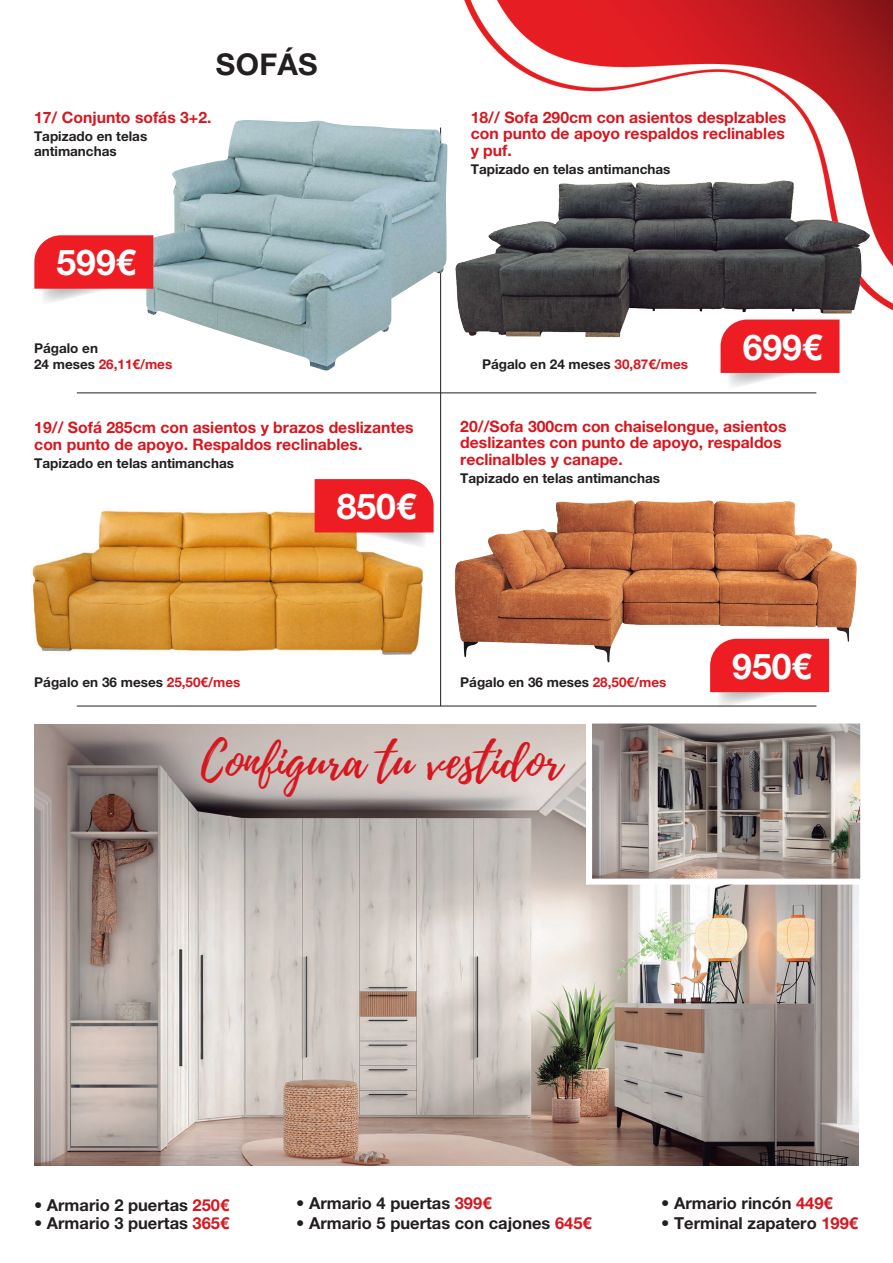
<style>
.page{position:relative;width:893px;height:1263px;background:#fff}
.page>*{position:absolute;margin:0;border:0;box-sizing:border-box;transform-origin:0 0}
.t1{font:48.6px "Playlist Script";color:#d7171f}
.t2{font:700 35.55px "Helvetica Neue LT Pro";color:#fff}
.t3{font:700 30px "Helvetica Neue LT Pro";letter-spacing:.01em;color:#231f20}
.t4{font:700 16.5px "Helvetica Neue LT Pro";color:#231f20}
.titulo_rojo{font:700 15.75px/16.5px "Helvetica Neue LT Pro";color:#d7171f}
.t5{font:700 13.5px "Helvetica Neue LT Pro";color:#231f20}
.t6{font:700 13.5px "Helvetica Neue LT Pro";color:#d7171f}
.s1{color:#231f20}
.s2{color:#d7171f}
</style>
<div class="page">
<img style="left:464px;top:0;width:429px;height:311px">
<img style="left:34px;top:724px;width:825px;height:441px">
<img style="left:32px;top:508px;width:393px;height:147px">
<img style="left:454px;top:500px;width:403px;height:167px">
<hr style="left:440px;top:128px;width:1px;height:578px;background:#231f20">
<hr style="left:77px;top:393px;width:739px;height:1px;background:#231f20">
<hr style="left:77px;top:706px;width:739px;height:1px;background:#231f20">
<svg style="left:315px;top:479px;width:119px;height:70px;background:#ec4b47"></svg>
<svg style="left:710px;top:639px;width:119px;height:68px"></svg>
<img style="left:172px;top:120px;width:276px;height:198px">
<img style="left:147px;top:194px;width:246px;height:177px">
<svg style="left:721px;top:338px;width:118px;height:48px"></svg>
<svg style="left:34px;top:235px;width:119px;height:71px"></svg>
<img style="left:455px;top:177px;width:419px;height:161px">
<img style="left:593px;top:724px;width:266px;height:154px">
<div style="left:586px;top:717px;width:280px;height:168px;border:6px solid #fff"></div>
<p class="t3" style="left:216px;top:46px;width:103px">SOFÁS</p>
<p class="titulo_rojo" style="left:34px;top:109px;width:179px">17/ Conjunto sofás 3+2.</p>
<p class="t5" style="left:34px;top:128px;width:115px">Tapizado en telas</p>
<p class="t5" style="left:34px;top:143px;width:84px">antimanchas</p>
<p class="t2" style="left:56px;top:241px;width:81px">599€</p>
<p class="t5" style="left:34px;top:339px;width:65px">Págalo en</p>
<p class="t6" style="left:34px;top:356px;width:140px"><span class="s1">24 meses</span> 26,11€/mes</p>
<p class="titulo_rojo" style="left:34px;top:419px;width:381px">19// Sofá 285cm con asientos y brazos deslizantes con punto de apoyo. Respaldos reclinables.</p>
<p class="t5" style="left:34px;top:454px;width:201px">Tapizado en telas antimanchas</p>
<p class="t2" style="left:337px;top:484px;width:81px">850€</p>
<p class="titulo_rojo" style="left:471px;top:109px;width:317px">18// Sofa 290cm con asientos desplzables</p>
<p class="titulo_rojo" style="left:471px;top:125px;width:316px">con punto de apoyo respaldos reclinables</p>
<p class="titulo_rojo" style="left:471px;top:142px;width:43px">y puf.</p>
<p class="t5" style="left:471px;top:161px;width:201px">Tapizado en telas antimanchas</p>
<p class="t5" style="left:482px;top:356px;width:208px">Págalo en 24 meses <span class="s2">30,87€/mes</span></p>
<p class="t2" style="left:743px;top:325px;width:81px">699€</p>
<p class="titulo_rojo" style="left:460px;top:417px;width:328px">20//Sofa 300cm con chaiselongue, asientos deslizantes con punto de apoyo, respaldos reclinalbles y canape.</p>
<p class="t5" style="left:460px;top:469px;width:201px">Tapizado en telas antimanchas</p>
<p class="t5" style="left:34px;top:673px;width:208px">Págalo en 36 meses <span class="s2">25,50€/mes</span></p>
<p class="t5" style="left:460px;top:673px;width:208px">Págalo en 36 meses <span class="s2">28,50€/mes</span></p>
<p class="t1" style="left:201px;top:726px;width:362px">Configura tu vestidor</p>
<p class="t2" style="left:732px;top:644px;width:81px">950€</p>
<p class="t4" style="left:34px;top:1194px;width:197px">• Armario 2 puertas <span class="s2">250€</span></p>
<p class="t4" style="left:34px;top:1212px;width:197px">• Armario 3 puertas <span class="s2">365€</span></p>
<p class="t4" style="left:296px;top:1193px;width:197px">• Armario 4 puertas <span class="s2">399€</span></p>
<p class="t4" style="left:296px;top:1213px;width:297px">• Armario 5 puertas con cajones <span class="s2">645€</span></p>
<p class="t4" style="left:661px;top:1193px;width:173px">• Armario rincón <span class="s2">449€</span></p>
<p class="t4" style="left:661px;top:1213px;width:198px">• Terminal zapatero <span class="s2">199€</span></p>
</div>
